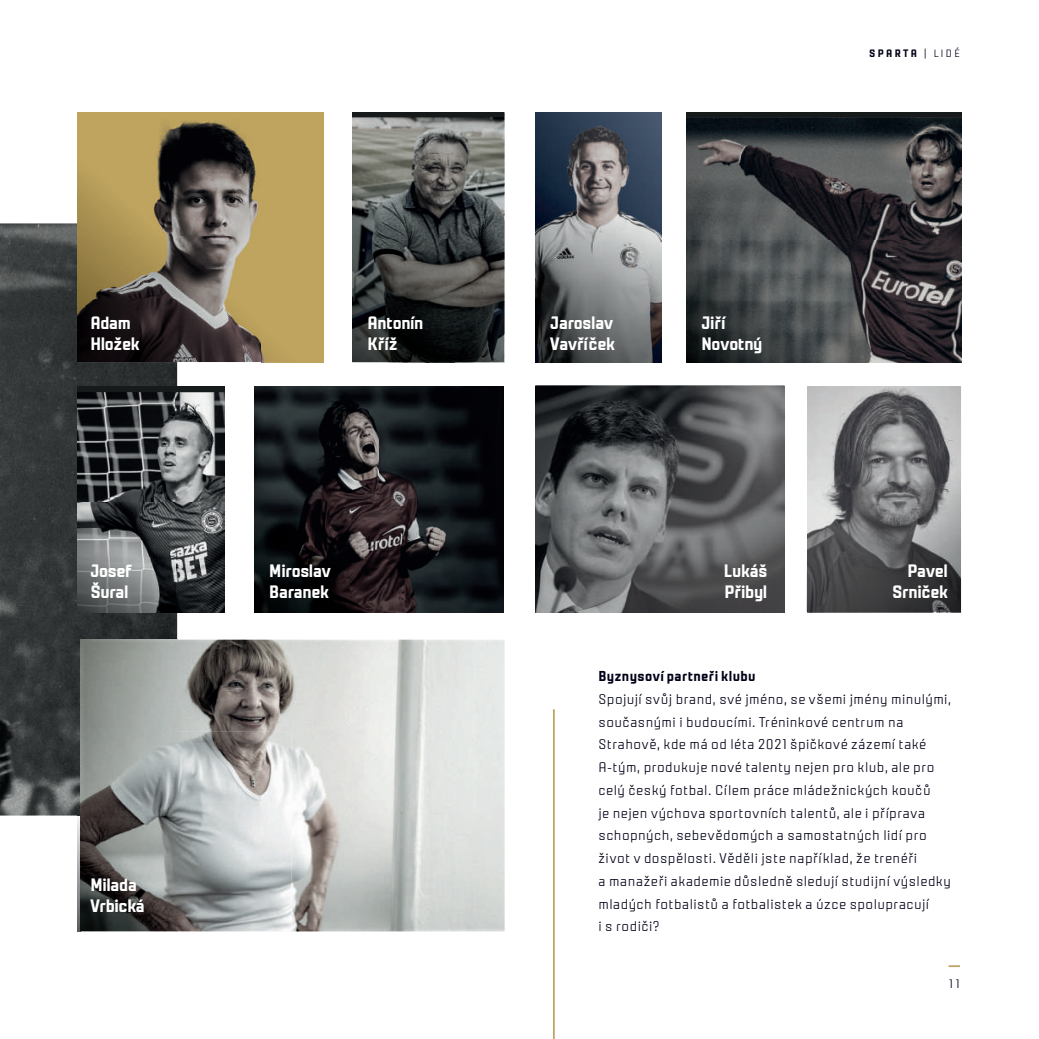
<style>
.page{position:relative;width:1039px;height:1039px;background:#fff}
.page>*{position:absolute;margin:0;border:0;box-sizing:border-box;transform-origin:0 0}
.t1{font:700 17.5px/21px "Zelezna";letter-spacing:-.015em;color:#fff}
.t2{font:300 14px/22.8px "Zelezna";letter-spacing:.035em;color:#000117}
.t3{font:700 14px "Zelezna";letter-spacing:.035em;color:#000117}
.t4{font:300 12.25px "Zelezna";color:#000117}
.t5{font:700 10.5px "Zelezna";letter-spacing:.225em;color:#000117}
.s1{font-weight:300}
</style>
<div class="page">
<svg style="left:949px;top:965px;width:11px;height:2px"></svg>
<img style="left:0;top:223px;width:177px;height:592px">
<img style="left:262px;top:361px;width:61px;height:1px">
<img style="left:454px;top:118px;width:51px;height:245px">
<img style="left:403px;top:361px;width:51px;height:2px">
<img style="left:177px;top:640px;width:328px;height:291px">
<img style="left:80px;top:640px;width:97px;height:92px">
<img style="left:78px;top:386px;width:146px;height:227px">
<img style="left:254px;top:386px;width:250px;height:227px">
<img style="left:686px;top:240px;width:55px;height:61px">
<img style="left:686px;top:112px;width:275px;height:128px">
<img style="left:741px;top:240px;width:220px;height:61px">
<img style="left:686px;top:301px;width:275px;height:62px">
<img style="left:535px;top:112px;width:127px;height:251px">
<img style="left:352px;top:112px;width:152px;height:249px">
<img style="left:78px;top:112px;width:245px;height:249px">
<img style="left:78px;top:732px;width:213px;height:199px">
<img style="left:535px;top:386px;width:250px;height:227px">
<img style="left:807px;top:386px;width:153px;height:226px">
<hr style="left:553px;top:709px;width:2px;height:330px;background:#bea45e">
<p class="t1" style="left:90px;top:312px;width:51px">Adam<br>Hložek</p>
<p class="t1" style="left:367px;top:312px;width:58px">Antonín<br>Kříž</p>
<p class="t1" style="left:90px;top:560px;width:42px">Josef<br>Šural</p>
<p class="t1" style="left:269px;top:560px;width:63px">Miroslav<br>Baranek</p>
<p class="t1" style="left:90px;top:874px;width:56px">Milada<br>Vrbická</p>
<p class="t5" style="left:869px;top:47px;width:92px">SPARTA <span class="s1">| LIDÉ</span></p>
<p class="t1" style="left:550px;top:312px;width:66px">Jaroslav<br>Vavříček</p>
<p class="t1" style="left:701px;top:312px;width:63px">Jiří<br>Novotný</p>
<p class="t1" style="left:724px;top:560px;width:45px">Lukáš<br>Přibyl</p>
<p class="t1" style="left:892px;top:560px;width:57px;text-align:right">Pavel<br>Srniček</p>
<p class="t3" style="left:598px;top:668px;width:159px">Byznysoví partneři klubu</p>
<p class="t2" style="left:598px;top:687px;width:354px">Spojují svůj brand, své jméno, se všemi jmény minulými, současnými i budoucími. Tréninkové centrum na Strahově, kde má od léta 2021 špičkové zázemí také A-tým, produkuje nové talenty nejen pro klub, ale pro celý český fotbal. Cílem práce mládežnických koučů<br>je nejen výchova sportovních talentů, ale i příprava schopných, sebevědomých a samostatných lidí pro život v dospělosti. Věděli jste například, že trenéři<br>a manažeři akademie důsledně sledují studijní výsledky mladých fotbalistů a fotbalistek a úzce spolupracují<br>i s rodiči?</p>
<p class="t4" style="left:949px;top:977px;width:12px">11</p>
</div>
